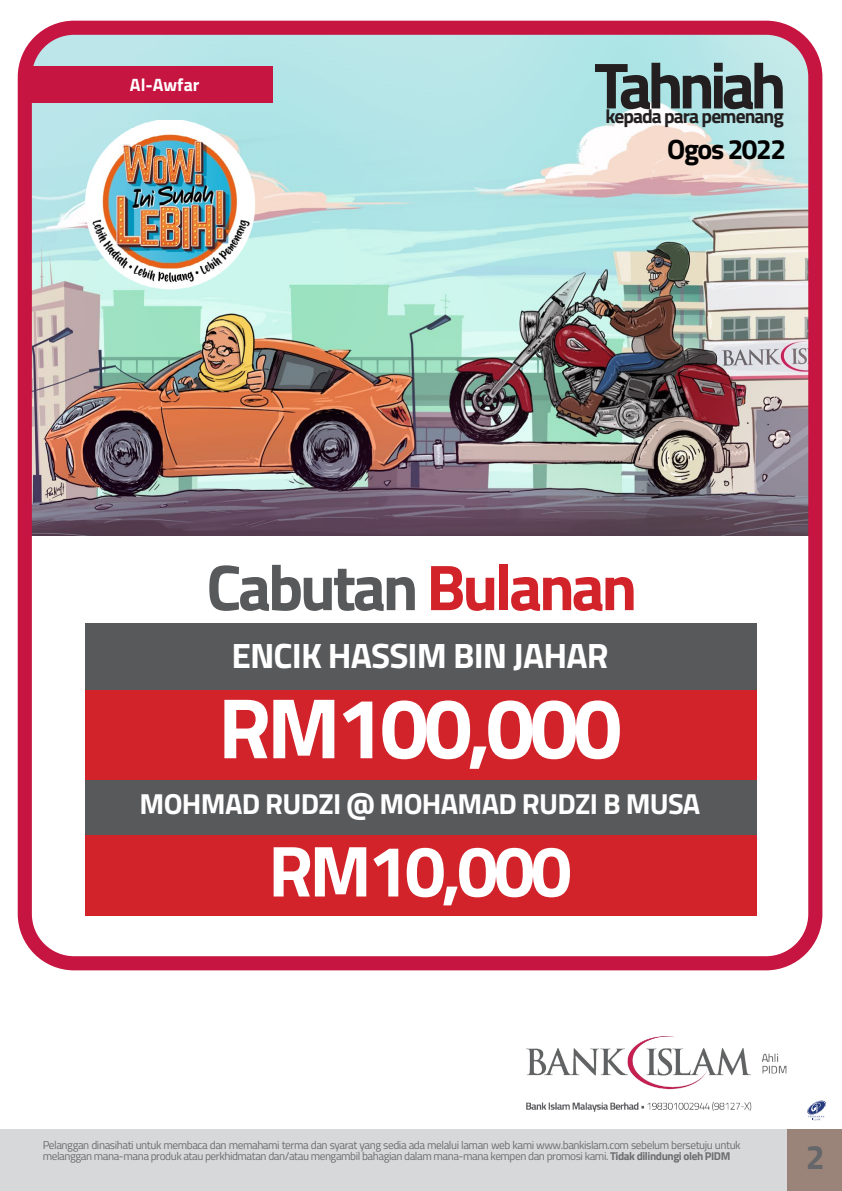
<style>
.page{position:relative;width:842px;height:1191px;background:#fff}
.page>*{position:absolute;margin:0;border:0;box-sizing:border-box;transform-origin:0 0}
.t1{font:700 85.9px "Titillium";letter-spacing:-.05em;color:#fff}
.t2{font:700 72.4px "Titillium";letter-spacing:-.05em;color:#fff}
.t3{font:700 65.3px "Titillium";letter-spacing:-.075em;color:#231f20}
.t4{font:700 64.7px "Titillium";letter-spacing:-.05em;color:#58595b}
.t5{font:700 35.3px "Titillium";letter-spacing:-.025em;color:#fff}
.t6{font:700 34px "Titillium";color:#656669}
.t7{font:700 29px "Titillium";letter-spacing:-.025em;color:#fff}
.t8{font:700 28px "Titillium";letter-spacing:-.05em;color:#000}
.t9{font:700 19.5px "Titillium";letter-spacing:-.05em;color:#231f20}
.t10{font:700 17.9px "Titillium";color:#fff}
.t11{font:11.3px/11.3px "Titillium";letter-spacing:-.04em;color:#6d6e70}
.s1{color:#d2232a}
.s2{font-weight:700}
</style>
<div class="page">
<img style="left:33px;top:36px;width:774px;height:500px">
<div style="left:26px;top:67px;width:247px;height:36px;background:#c61540"></div>
<div style="left:18px;top:21px;width:804px;height:949px;border:14px solid #c61540;border-radius:49px"></div>
<img style="left:79px;top:120px;width:182px;height:175px">
<div style="left:0;top:1129px;width:842px;height:62px;background:#d7d8d9"></div>
<svg style="left:807px;top:1100px;width:19px;height:20px"></svg>
<div style="left:788px;top:1129px;width:54px;height:62px;background:#9a8479"></div>
<img style="left:526px;top:1036px;width:261px;height:76px">
<div style="left:85px;top:623px;width:671px;height:84px;background:#58595b"></div>
<div style="left:85px;top:777px;width:671px;height:75px;background:#58595b"></div>
<div style="left:85px;top:690px;width:671px;height:90px;background:#d2232a"></div>
<div style="left:85px;top:835px;width:671px;height:80px;background:#d2232a"></div>
<h3 class="t10" style="left:130px;top:71px;width:71px">Al-Awfar</h3>
<h3 class="t3" style="left:594px;top:36px;width:194px">Tahniah</h3>
<h3 class="t9" style="left:605px;top:102px;width:180px">kepada para pemenang</h3>
<h3 class="t8" style="left:667px;top:128px;width:120px">Ogos 2022</h3>
<h3 class="t4" style="left:206px;top:538px;width:432px">Cabutan <span class="s1">Bulanan</span></h3>
<h3 class="t5" style="left:231px;top:628px;width:379px">ENCIK HASSIM BIN JAHAR</h3>
<h1 class="t1" style="left:218px;top:662px;width:405px">RM100,000</h1>
<h3 class="t7" style="left:140px;top:782px;width:562px">MOHMAD RUDZI @ MOHAMAD RUDZI B MUSA</h3>
<h2 class="t2" style="left:268px;top:816px;width:305px">RM10,000</h2>
<p class="t11" style="left:43px;top:1138px;width:699px">Pelanggan dinasihati untuk membaca dan memahami terma dan syarat yang sedia ada melalui laman web kami www.bankislam.com sebelum bersetuju untuk melanggan mana-mana produk atau perkhidmatan dan/atau mengambil bahagian dalam mana-mana kempen dan promosi kami. <span class="s2">Tidak dilindungi oleh PIDM</span></p>
<h3 class="t6" style="left:806px;top:1131px;width:21px">2</h3>
</div>
